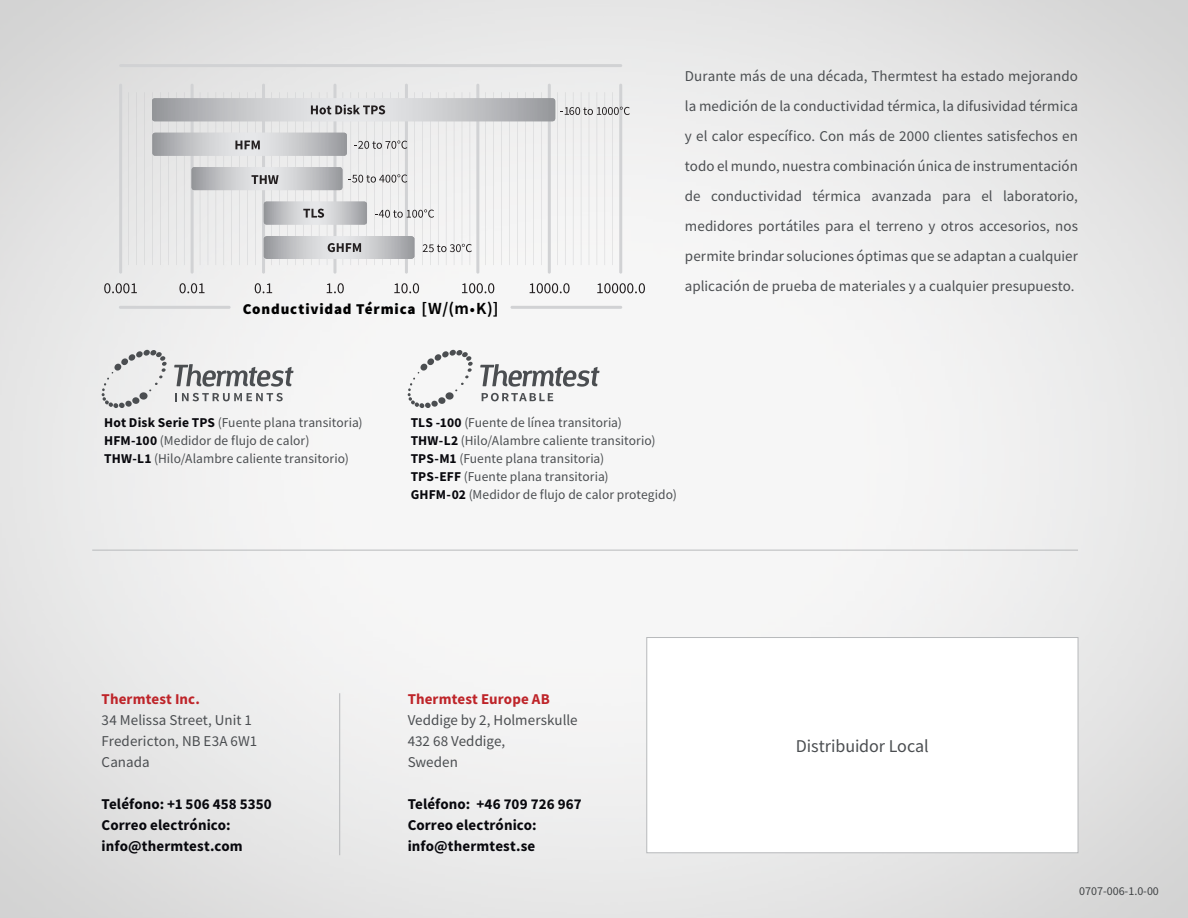
<style>
.page{position:relative;width:1188px;height:918px;background:#fff}
.page>*{position:absolute;margin:0;border:0;box-sizing:border-box;transform-origin:0 0}
.t1{font:18px "Source Sans Pro";letter-spacing:-.005em;color:#4b4e51}
.t2{font:15px/30px "Source Sans Pro";letter-spacing:.005em;color:#4b4e51}
.t3{font:700 15px/21px "Source Sans Pro";letter-spacing:.005em;color:#08080d}
.t4{font:700 15px "Source Sans Pro";letter-spacing:.005em;color:#be2429}
.t5{font:900 15px "Source Sans Pro";letter-spacing:.055em;color:#000}
.t6{font:13.5px/18px "Source Sans Pro";letter-spacing:.005em;color:#4b4e51}
.t7{font:12px "Source Sans Pro";color:#404345}
.s1{font-family:"Source Han Sans CN";font-weight:700}
.s2{font-weight:700}
.s3{font-weight:700;color:#08080d}
</style>
<div class="page">
<img style="left:0;top:0;width:1188px;height:918px">
<div style="left:647px;top:637px;width:431px;height:216px;background:#fff;border:1px solid #b7b9bb"></div>
<hr style="left:119px;top:64px;width:503px;height:3px;background:#d1d2d4;border-radius:2px">
<svg style="left:104px;top:283px;width:33px;height:10px"></svg>
<svg style="left:179px;top:283px;width:26px;height:10px"></svg>
<svg style="left:255px;top:283px;width:17px;height:10px"></svg>
<svg style="left:327px;top:283px;width:17px;height:10px"></svg>
<svg style="left:394px;top:283px;width:25px;height:10px"></svg>
<svg style="left:462px;top:283px;width:32px;height:10px"></svg>
<svg style="left:530px;top:283px;width:40px;height:10px"></svg>
<hr style="left:119px;top:84px;width:3px;height:190px;background:#d1d2d4;border-radius:2px">
<hr style="left:191px;top:84px;width:3px;height:190px;background:#d1d2d4;border-radius:2px">
<hr style="left:262px;top:84px;width:3px;height:190px;background:#d1d2d4;border-radius:2px">
<hr style="left:333px;top:84px;width:3px;height:190px;background:#d1d2d4;border-radius:2px">
<hr style="left:405px;top:84px;width:3px;height:190px;background:#d1d2d4;border-radius:2px">
<hr style="left:476px;top:84px;width:3px;height:190px;background:#d1d2d4;border-radius:2px">
<hr style="left:548px;top:84px;width:3px;height:190px;background:#d1d2d4;border-radius:2px">
<hr style="left:619px;top:84px;width:3px;height:190px;background:#d1d2d4;border-radius:2px">
<svg style="left:128px;top:92px;width:1px;height:173px"></svg>
<svg style="left:136px;top:92px;width:1px;height:173px"></svg>
<svg style="left:144px;top:92px;width:1px;height:173px"></svg>
<hr style="left:511px;top:306px;width:111px;height:3px;background:#d1d2d4;border-radius:2px">
<hr style="left:119px;top:306px;width:112px;height:3px;background:#d1d2d4;border-radius:2px">
<svg style="left:152px;top:92px;width:478px;height:173px"></svg>
<svg style="left:597px;top:283px;width:48px;height:10px"></svg>
<hr style="left:339px;top:693px;width:1px;height:162px;background:#b7b9bb">
<svg style="left:480px;top:364px;width:120px;height:23px"></svg>
<svg style="left:482px;top:393px;width:71px;height:8px"></svg>
<svg style="left:408px;top:350px;width:65px;height:58px"></svg>
<svg style="left:174px;top:364px;width:120px;height:23px"></svg>
<svg style="left:176px;top:393px;width:107px;height:8px"></svg>
<svg style="left:102px;top:350px;width:65px;height:58px;background:#d8d8d9"></svg>
<hr style="left:92px;top:550px;width:986px;height:1px;background:#b7b9bb">
<p class="t5" style="left:243px;top:299px;width:257px">Conductividad Térmica <span class="s1">[W/(m</span><span class="s2">•</span><span class="s1">K)]</span></p>
<p class="t2" style="left:685px;top:61px;width:395px;text-align:justify">Durante más de una década, Thermtest ha estado mejorando la medición de la conductividad térmica, la difusividad térmica y el calor específico. Con más de 2000 clientes satisfechos en todo el mundo, nuestra combinación única de instrumentación de conductividad térmica avanzada para el laboratorio, medidores portátiles para el terreno y otros accesorios, nos permite brindar soluciones óptimas que se adaptan a cualquier aplicación de prueba de materiales y a cualquier presupuesto.</p>
<p class="t6" style="left:104px;top:413px;width:260px"><span class="s3">Hot Disk Serie TPS</span> (Fuente plana transitoria)<br><span class="s3">HFM-100</span> (Medidor de flujo de calor)<br><span class="s3">THW-L1</span> (Hilo/Alambre caliente transitorio)</p>
<p class="t6" style="left:411px;top:413px;width:268px"><span class="s3">TLS -100</span> (Fuente de línea transitoria)<br><span class="s3">THW-L2</span> (Hilo/Alambre caliente transitorio)<br><span class="s3">TPS-M1</span> (Fuente plana transitoria)<br><span class="s3">TPS-EFF</span> (Fuente plana transitoria)<br><span class="s3">GHFM-02</span> (Medidor de flujo de calor protegido)</p>
<p class="t4" style="left:102px;top:689px;width:100px">Thermtest Inc.</p>
<p class="t2" style="left:102px;top:710px;width:157px;line-height:21px">34 Melissa Street, Unit 1<br>Fredericton, NB E3A 6W1<br>Canada</p>
<p class="t3" style="left:102px;top:794px;width:172px">Teléfono: +1 506 458 5350<br>Correo electrónico: info@thermtest.com</p>
<p class="t4" style="left:408px;top:689px;width:144px">Thermtest Europe AB</p>
<p class="t2" style="left:408px;top:710px;width:172px;line-height:21px">Veddige by 2, Holmerskulle<br>432 68 Veddige,<br>Sweden</p>
<p class="t3" style="left:408px;top:794px;width:176px">Teléfono: +46 709 726 967<br>Correo electrónico: info@thermtest.se</p>
<p class="t1" style="left:796px;top:734px;width:134px">Distribuidor Local</p>
<p class="t7" style="left:1079px;top:884px;width:81px">0707-006-1.0-00</p>
</div>
